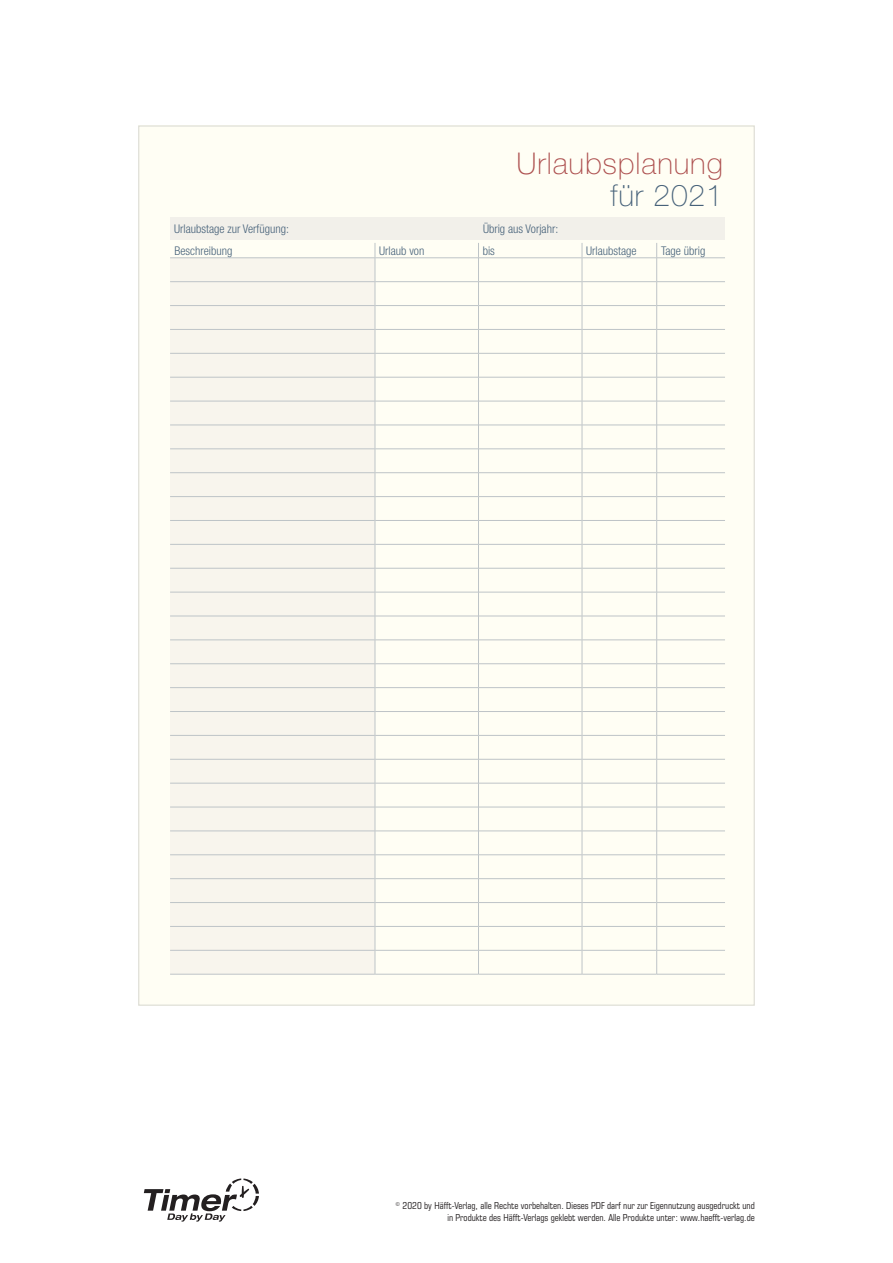
<style>
.page{position:relative;width:893px;height:1263px;background:#fff}
.page>*{position:absolute;margin:0;border:0;box-sizing:border-box;transform-origin:0 0}
.t1{font:100 30px "Helvetica Neue LT Std";letter-spacing:.03em;color:#ad5153}
.t2{font:100 30px "Helvetica Neue LT Std";letter-spacing:.03em;color:#476380}
.t3{font:300 condensed 12px "Helvetica Neue LT Std";color:#476380}
.t4{font:condensed 9.6px/11.6px "Square 721 BT";color:#231f20;text-align:right}
</style>
<div class="page">
<svg style="left:138px;top:125px;width:617px;height:881px"></svg>
<div style="left:692px;top:982px;width:54px;height:13px;background:#fffef4"></div>
<svg style="left:144px;top:1178px;width:115px;height:43px"></svg>
<h1 class="t1" style="left:516px;top:146px;width:208px">Urlaubsplanung</h1>
<h1 class="t2" style="left:610px;top:178px;width:114px">für 2021</h1>
<p class="t3" style="left:174px;top:222px;width:116px">Urlaubstage zur Verfügung:</p>
<p class="t3" style="left:483px;top:222px;width:77px">Übrig aus Vorjahr:</p>
<p class="t3" style="left:174px;top:243px;width:59px">Beschreibung</p>
<p class="t3" style="left:379px;top:243px;width:47px">Urlaub von</p>
<p class="t3" style="left:483px;top:243px;width:14px">bis</p>
<p class="t3" style="left:586px;top:243px;width:52px">Urlaubstage</p>
<p class="t3" style="left:661px;top:243px;width:46px">Tage übrig</p>
<p class="t4" style="left:396px;top:1200px;width:361px"><sup>©</sup> 2020 by Häfft-Verlag, alle Rechte vorbehalten. Dieses PDF darf nur zur Eigennutzung ausgedruckt und in Produkte des Häfft-Verlags geklebt werden. Alle Produkte unter: www.haefft-verlag.de</p>
</div>
